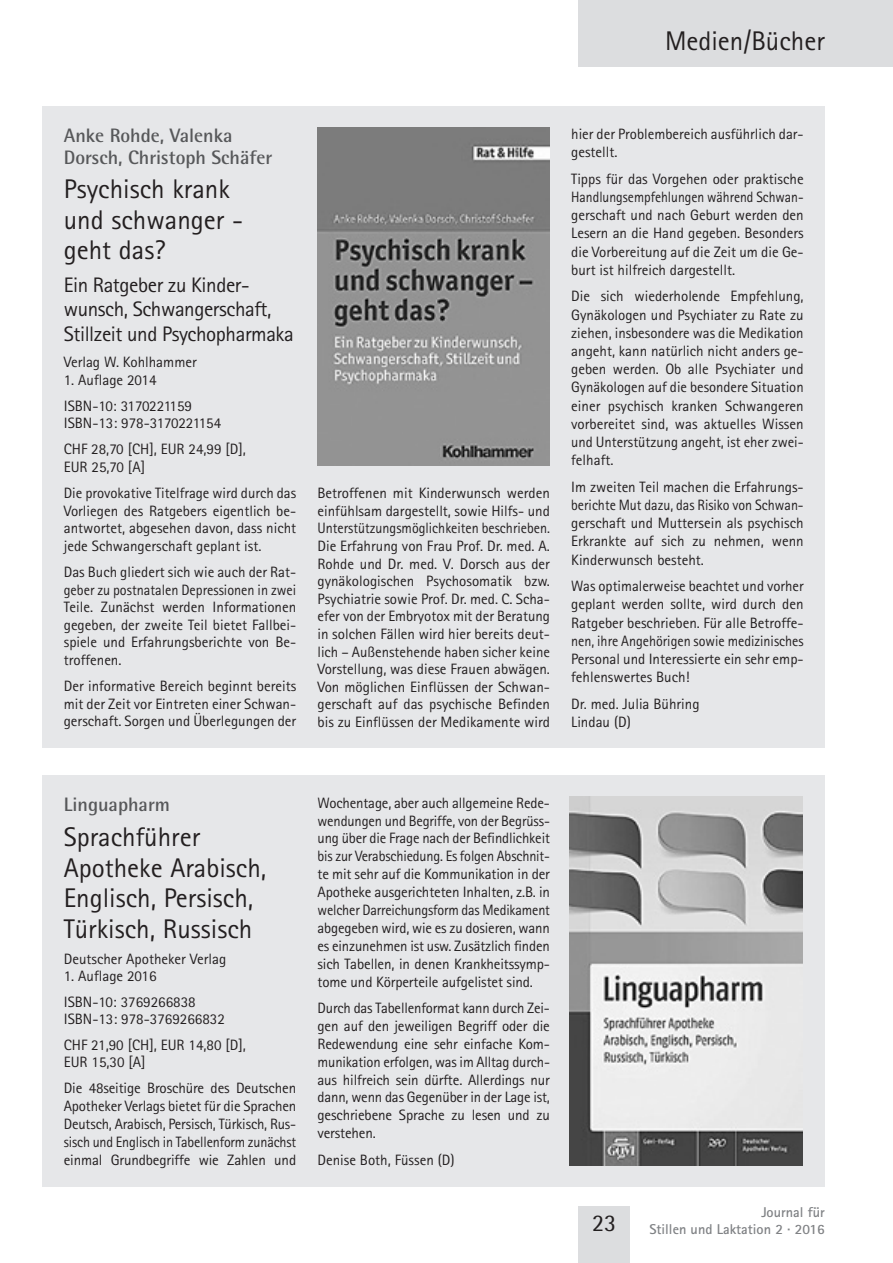
<style>
.page{position:relative;width:893px;height:1263px;background:#fff}
.page>*{position:absolute;margin:0;border:0;box-sizing:border-box;transform-origin:0 0}
.t1{font:27px/30.8px "Rotis Sans Serif";color:#231f20}
.t2{font:24px "Rotis Semi Sans";color:#231f20}
.t3{font:21px/24.5px "Rotis Sans Serif";letter-spacing:-.02em;color:#231f20}
.t4{font:700 19.5px/21.3px "Rotis Semi Sans";color:#57585a}
.t5{font:15px/18.1px "Rotis Sans Serif";color:#231f20;text-align:justify}
.t6{font:700 14.25px/16.4px "Rotis Sans Serif";color:#808285;text-align:right}
</style>
<div class="page">
<div style="left:578px;top:1206px;width:52px;height:57px;background:#dcdddf"></div>
<div style="left:43px;top:106px;width:782px;height:642px;background:#e6e7e9"></div>
<div style="left:43px;top:775px;width:782px;height:411px;background:#e6e7e9"></div>
<div style="left:578px;top:0;width:315px;height:67px;background:#dcdddf"></div>
<img style="left:317px;top:128px;width:233px;height:337px">
<img style="left:570px;top:796px;width:232px;height:369px">
<h1 class="t1" style="left:665px;top:25px;width:161px">Medien/Bücher</h1>
<h3 class="t4" style="left:64px;top:125px;width:210px">Anke Rohde, Valenka<br>Dorsch, Christoph Schäfer</h3>
<h1 class="t1" style="left:64px;top:174px;width:181px;line-height:30.3px">Psychisch krank und schwanger - geht das?</h1>
<h3 class="t3" style="left:64px;top:272px;width:232px">Ein Ratgeber zu Kinder&shy;wunsch, Schwangerschaft,<br>Stillzeit und Psychopharmaka</h3>
<p class="t5" style="left:64px;top:353px;width:135px">Verlag W. Kohlhammer</p>
<p class="t5" style="left:64px;top:366px;width:130px;line-height:26.1px">1. Auflage 2014<br>ISBN-10: 3170221159</p>
<p class="t5" style="left:64px;top:410px;width:184px;line-height:26.1px">ISBN-13: 978-3170221154<br>CHF 28,70 [CH], EUR 24,99 [D],</p>
<p class="t5" style="left:64px;top:454px;width:234px;line-height:26.1px">EUR 25,70 [A]<br>Die provokative Titelfrage wird durch das</p>
<p class="t5" style="left:64px;top:502px;width:234px;line-height:17.5px">Vorliegen des Ratgebers eigentlich be&shy;antwortet, abgesehen davon, dass nicht jede Schwangerschaft geplant ist.</p>
<p class="t5" style="left:64px;top:563px;width:234px;line-height:17.5px">Das Buch gliedert sich wie auch der Rat&shy;geber zu postnatalen Depressionen in zwei Teile. Zunächst werden Informationen gegeben, der zweite Teil bietet Fallbei&shy;spiele und Erfahrungsberichte von Be&shy;troffenen.</p>
<p class="t5" style="left:64px;top:677px;width:234px;line-height:17.5px">Der informative Bereich beginnt bereits mit der Zeit vor Eintreten einer Schwan&shy;gerschaft. Sorgen und Überlegungen der</p>
<p class="t5" style="left:317px;top:484px;width:234px;line-height:17.5px">Betroffenen mit Kinderwunsch werden einfühlsam dargestellt, sowie Hilfs- und Unterstützungsmöglichkeiten beschrieben.<br>Die Erfahrung von Frau Prof. Dr. med. A.<br>Rohde und Dr. med. V. Dorsch aus der gynäkologischen Psychosomatik bzw.<br>Psychiatrie sowie Prof. Dr. med. C. Scha&shy;efer von der Embryotox mit der Beratung in solchen Fällen wird hier bereits deut&shy;lich – Außenstehende haben sicher keine Vorstellung, was diese Frauen abwägen.<br>Von möglichen Einflüssen der Schwan&shy;gerschaft auf das psychische Befinden bis zu Einflüssen der Medikamente wird</p>
<p class="t5" style="left:571px;top:125px;width:234px">hier der Problembereich ausführlich dar&shy;gestellt.</p>
<p class="t5" style="left:571px;top:170px;width:234px">Tipps für das Vorgehen oder praktische Handlungsempfehlungen während Schwan&shy;gerschaft und nach Geburt werden den Lesern an die Hand gegeben. Besonders die Vorbereitung auf die Zeit um die Ge&shy;burt ist hilfreich dargestellt.</p>
<p class="t5" style="left:571px;top:287px;width:234px">Die sich wiederholende Empfehlung, Gynäkologen und Psychiater zu Rate zu ziehen, insbesondere was die Medikation angeht, kann natürlich nicht anders ge&shy;geben werden. Ob alle Psychiater und Gynäkologen auf die besondere Situation einer psychisch kranken Schwangeren vorbereitet sind, was aktuelles Wissen und Unterstützung angeht, ist eher zwei&shy;felhaft.</p>
<p class="t5" style="left:571px;top:477px;width:234px">Im zweiten Teil machen die Erfahrungs&shy;berichte Mut dazu, das Risiko von Schwan&shy;gerschaft und Muttersein als psychisch Erkrankte auf sich zu nehmen, wenn Kinderwunsch besteht.</p>
<p class="t5" style="left:571px;top:577px;width:234px">Was optimalerweise beachtet und vorher geplant werden sollte, wird durch den Ratgeber beschrieben. Für alle Betroffe&shy;nen, ihre Angehörigen sowie medizinisches Personal und Interessierte ein sehr emp&shy;fehlenswertes Buch!</p>
<p class="t5" style="left:571px;top:694px;width:130px">Dr. med. Julia Bühring<br>Lindau (D)</p>
<h3 class="t4" style="left:64px;top:793px;width:108px">Linguapharm</h3>
<h1 class="t1" style="left:64px;top:821px;width:204px">Sprachführer<br>Apotheke Arabisch,<br>Englisch, Persisch,<br>Türkisch, Russisch</h1>
<p class="t5" style="left:64px;top:949px;width:164px">Deutscher Apotheker Verlag</p>
<p class="t5" style="left:64px;top:963px;width:133px;line-height:25.7px">1. Auflage 2016<br>ISBN-10: 3769266838</p>
<p class="t5" style="left:64px;top:1006px;width:184px;line-height:25.7px">ISBN-13: 978-3769266832<br>CHF 21,90 [CH], EUR 14,80 [D],</p>
<p class="t5" style="left:64px;top:1048px;width:234px;line-height:26.4px">EUR 15,30 [A]<br>Die 48seitige Broschüre des Deutschen</p>
<p class="t5" style="left:64px;top:1097px;width:234px">Apotheker Verlags bietet für die Sprachen Deutsch, Arabisch, Persisch, Türkisch, Rus&shy;sisch und Englisch in Tabellenform zunächst einmal Grundbegriffe wie Zahlen und</p>
<p class="t5" style="left:317px;top:794px;width:234px">Wochentage, aber auch allgemeine Rede&shy;wendungen und Begriffe, von der Begrüßß&shy;ung über die Frage nach der Befindlichkeit bis zur Verabschiedung. Es folgen Abschnit&shy;te mit sehr auf die Kommunikation in der Apotheke ausgerichteten Inhalten, z.B. in welcher Darreichungsform das Medikament abgegeben wird, wie es zu dosieren, wann es einzunehmen ist usw. Zusätzlich finden sich Tabellen, in denen Krankheitssymp&shy;tome und Körperteile aufgelistet sind.</p>
<p class="t5" style="left:317px;top:999px;width:234px">Durch das Tabellenformat kann durch Zei&shy;gen auf den jeweiligen Begriff oder die Redewendung eine sehr einfache Kom&shy;munikation erfolgen, was im Alltag durch&shy;aus hilfreich sein dürfte. Allerdings nur dann, wenn das Gegenüber in der Lage ist, geschriebene Sprache zu lesen und zu verstehen.</p>
<p class="t5" style="left:317px;top:1150px;width:139px">Denise Both, Füssen (D)</p>
<h2 class="t2" style="left:592px;top:1209px;width:26px">23</h2>
<p class="t6" style="left:649px;top:1204px;width:177px">Journal für<br>Stillen und Laktation 2 · 2016</p>
</div>
